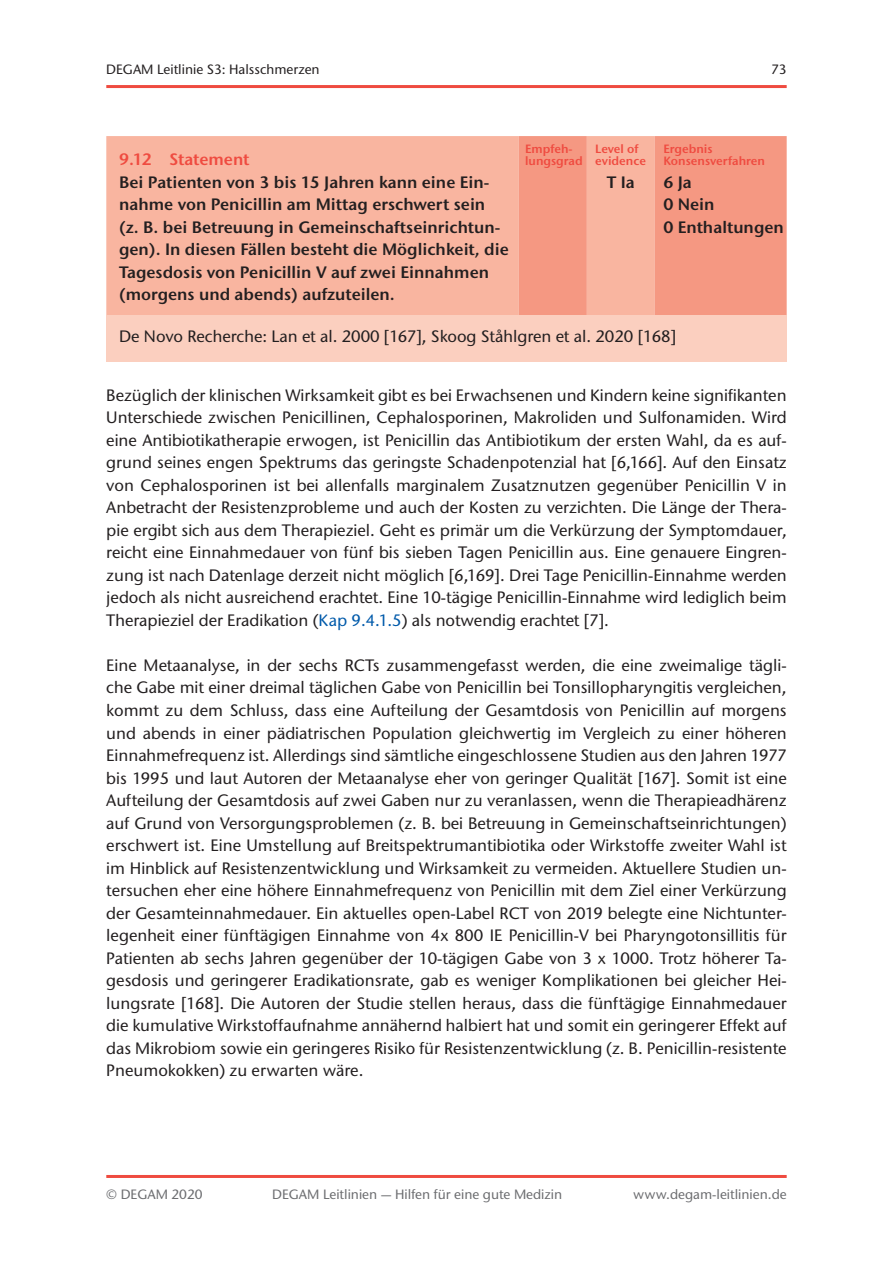
<style>
.page{position:relative;width:893px;height:1263px;background:#fff}
.page>*{position:absolute;margin:0;border:0;box-sizing:border-box;transform-origin:0 0}
.t1{font:500 16.5px/22.5px "Stone Sans ITC Std";color:#231f20;text-align:justify}
.t2{font:600 16.5px/22.5px "Stone Sans ITC Pro";color:#231f20}
.t3{font:600 16.5px "Stone Sans ITC Pro";letter-spacing:-.01em;color:#ef4b40}
.t4{font:500 13.5px "Stone Sans ITC Std";color:#6c6d70}
.t5{font:500 13.5px "Stone Sans ITC Std";color:#231f20}
.t6{font:600 12px/12px "Stone Sans ITC Pro";color:#ef4b40}
.s1{color:#015aaa}
</style>
<div class="page">
<hr style="left:106px;top:85px;width:681px;height:3px;background:#ef4b40">
<hr style="left:106px;top:1175px;width:681px;height:3px;background:#ef4b40">
<div style="left:106px;top:136px;width:413px;height:179px;background:#f9b5a0"></div>
<svg style="left:519px;top:136px;width:268px;height:179px;background:#f69f89"></svg>
<div style="left:106px;top:315px;width:681px;height:47px;background:#fbcfbf"></div>
<p class="t5" style="left:106px;top:61px;width:215px">DEGAM Leitlinie S3: Halsschmerzen</p>
<p class="t5" style="left:771px;top:61px;width:17px">73</p>
<p class="t3" style="left:119px;top:149px;width:132px">9.12 Statement</p>
<p class="t2" style="left:119px;top:171px;width:391px">Bei Patienten von 3 bis 15 Jahren kann eine Ein&shy;nahme von Penicillin am Mittag erschwert sein (z. B. bei Betreuung in Gemeinschaftseinrichtun&shy;gen). In diesen Fällen besteht die Möglichkeit, die Tagesdosis von Penicillin V auf zwei Einnahmen (morgens und abends) aufzuteilen.</p>
<p class="t6" style="left:525px;top:143px;width:59px">Empfeh&shy;lungsgrad</p>
<p class="t6" style="left:595px;top:143px;width:52px">Level of evidence</p>
<p class="t2" style="left:607px;top:171px;width:30px">T Ia</p>
<p class="t6" style="left:663px;top:143px;width:103px">Ergebnis<br>Konsensverfahren</p>
<p class="t2" style="left:663px;top:171px;width:122px">6 Ja<br>0 Nein<br>0 Enthaltungen</p>
<p class="t1" style="left:119px;top:325px;width:559px">De Novo Recherche: Lan et al. 2000 [167], Skoog Ståhlgren et al. 2020 [168]</p>
<p class="t1" style="left:106px;top:384px;width:682px">Bezüglich der klinischen Wirksamkeit gibt es bei Erwachsenen und Kindern keine signifikanten Unterschiede zwischen Penicillinen, Cephalosporinen, Makroliden und Sulfonamiden. Wird eine Antibiotikatherapie erwogen, ist Penicillin das Antibiotikum der ersten Wahl, da es auf&shy;grund seines engen Spektrums das geringste Schadenpotenzial hat [6,166]. Auf den Einsatz von Cephalosporinen ist bei allenfalls marginalem Zusatznutzen gegenüber Penicillin V in Anbetracht der Resistenzprobleme und auch der Kosten zu verzichten. Die Länge der Thera&shy;pie ergibt sich aus dem Therapieziel. Geht es primär um die Verkürzung der Symptomdauer, reicht eine Einnahmedauer von fünf bis sieben Tagen Penicillin aus. Eine genauere Eingren&shy;zung ist nach Datenlage derzeit nicht möglich [6,169]. Drei Tage Penicillin-Einnahme werden jedoch als nicht ausreichend erachtet. Eine 10-tägige Penicillin-Einnahme wird lediglich beim Therapieziel der Eradikation (<span class="s1">Kap 9.4.1.5</span>) als notwendig erachtet [7].</p>
<p class="t1" style="left:106px;top:654px;width:682px">Eine Metaanalyse, in der sechs RCTs zusammengefasst werden, die eine zweimalige tägli&shy;che Gabe mit einer dreimal täglichen Gabe von Penicillin bei Tonsillopharyngitis vergleichen, kommt zu dem Schluss, dass eine Aufteilung der Gesamtdosis von Penicillin auf morgens und abends in einer pädiatrischen Population gleichwertig im Vergleich zu einer höheren Einnahmefrequenz ist. Allerdings sind sämtliche eingeschlossene Studien aus den Jahren 1977 bis 1995 und laut Autoren der Metaanalyse eher von geringer Qualität [167]. Somit ist eine Aufteilung der Gesamtdosis auf zwei Gaben nur zu veranlassen, wenn die Therapieadhärenz auf Grund von Versorgungsproblemen (z. B. bei Betreuung in Gemeinschaftseinrichtungen) erschwert ist. Eine Umstellung auf Breitspektrumantibiotika oder Wirkstoffe zweiter Wahl ist im Hinblick auf Resistenzentwicklung und Wirksamkeit zu vermeiden. Aktuellere Studien un&shy;tersuchen eher eine höhere Einnahmefrequenz von Penicillin mit dem Ziel einer Verkürzung der Gesamteinnahmedauer. Ein aktuelles open-Label RCT von 2019 belegte eine Nichtunter&shy;legenheit einer fünftägigen Einnahme von 4x 800 IE Penicillin-V bei Pharyngotonsillitis für Patienten ab sechs Jahren gegenüber der 10-tägigen Gabe von 3 x 1000. Trotz höherer Ta&shy;gesdosis und geringerer Eradikationsrate, gab es weniger Komplikationen bei gleicher Hei&shy;lungsrate [168]. Die Autoren der Studie stellen heraus, dass die fünftägige Einnahmedauer die kumulative Wirkstoffaufnahme annähernd halbiert hat und somit ein geringerer Effekt auf das Mikrobiom sowie ein geringeres Risiko für Resistenzentwicklung (z. B. Penicillin-resistente Pneumokokken) zu erwarten wäre.</p>
<p class="t4" style="left:106px;top:1186px;width:98px">© DEGAM 2020</p>
<p class="t4" style="left:272px;top:1186px;width:292px">DEGAM Leitlinien — Hilfen für eine gute Medizin</p>
<p class="t4" style="left:633px;top:1186px;width:155px">www.degam-leitlinien.de</p>
</div>
